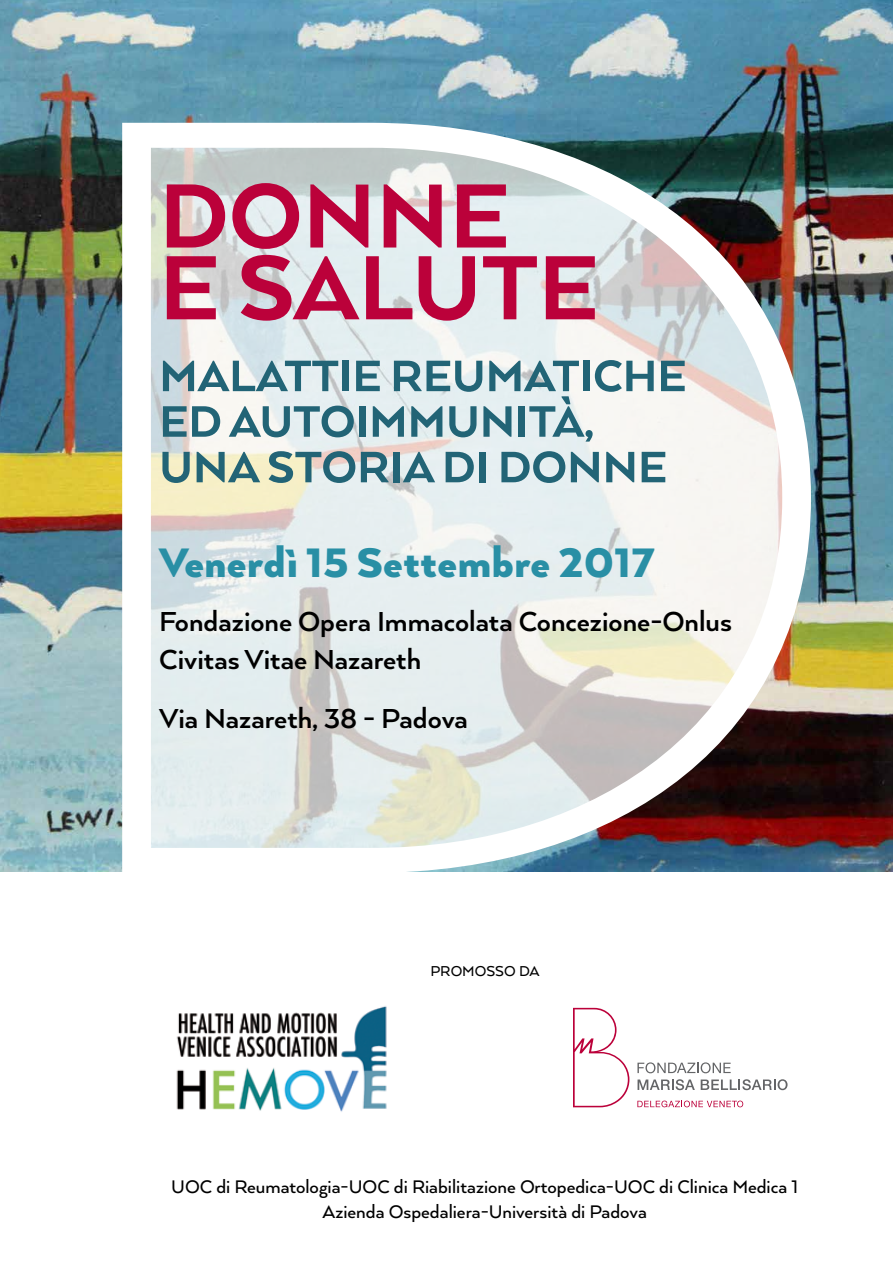
<style>
.page{position:relative;width:893px;height:1263px;background:#fff}
.page>*{position:absolute;margin:0;border:0;box-sizing:border-box;transform-origin:0 0}
.t1{font:800 105.15px "Arquitecta";color:#bb013a}
.t2{font:800 50.85px/45.6px "Arquitecta";color:#226476}
.t3{font:900 47.55px "Arquitecta";letter-spacing:.01em;color:#298fa5}
.t4{font:700 31.65px/38px "Arquitecta";color:#000}
.t5{font:500 21px/25.2px "Arquitecta";color:#000;text-align:center}
.t6{font:500 16.5px "Arquitecta";color:#000}
</style>
<div class="page">
<img style="left:176px;top:1006px;width:211px;height:106px">
<img style="left:0;top:0;width:893px;height:872px">
<svg style="left:573px;top:1008px;width:56px;height:99px"></svg>
<svg style="left:637px;top:1062px;width:94px;height:11px"></svg>
<svg style="left:637px;top:1079px;width:58px;height:11px"></svg>
<svg style="left:701px;top:1079px;width:86px;height:11px"></svg>
<svg style="left:637px;top:1100px;width:106px;height:7px"></svg>
<svg style="left:122px;top:123px;width:689px;height:749px"></svg>
<h1 class="t1" style="left:159px;top:150px;width:352px">DONNE</h1>
<h1 class="t1" style="left:159px;top:222px;width:441px">E SALUTE</h1>
<h2 class="t2" style="left:159px;top:351px;width:529px">MALATTIE REUMATICHE<br>ED AUTOIMMUNITÀ,<br>UNA STORIA DI DONNE</h2>
<h3 class="t3" style="left:159px;top:533px;width:497px">Venerdì 15 Settembre 2017</h3>
<h3 class="t4" style="left:159px;top:601px;width:574px">Fondazione Opera Immacolata Concezione-Onlus<br>Civitas Vitae Nazareth</h3>
<h3 class="t4" style="left:159px;top:698px;width:310px">Via Nazareth, 38 - Padova</h3>
<p class="t6" style="left:430px;top:960px;width:111px">PROMOSSO DA</p>
<p class="t5" style="left:171px;top:1173px;width:628px">UOC di Reumatologia-UOC di Riabilitazione Ortopedica-UOC di Clinica Medica 1<br>Azienda Ospedaliera-Università di Padova</p>
</div>
